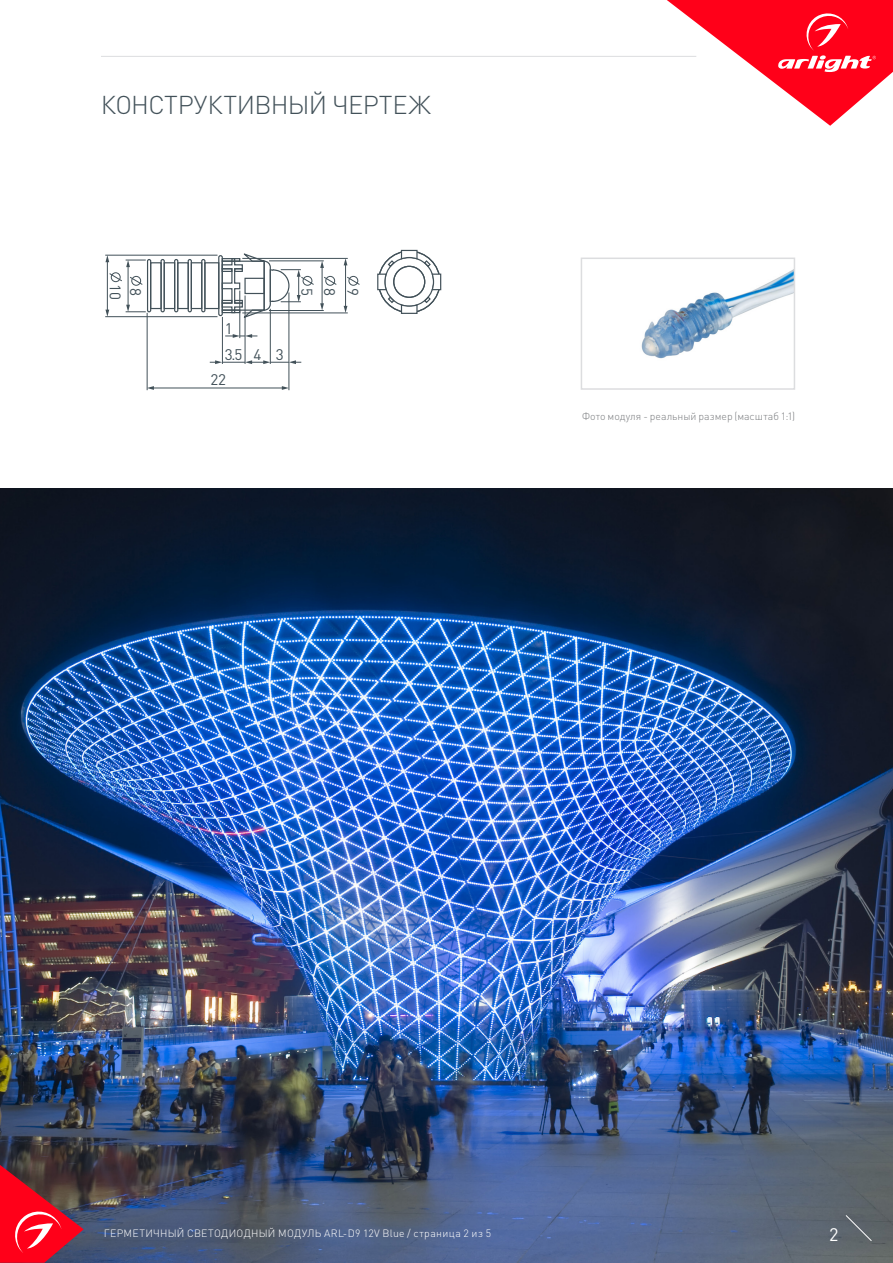
<style>
.page{position:relative;width:893px;height:1263px;background:#fff}
.page>*{position:absolute;margin:0;border:0;box-sizing:border-box;transform-origin:0 0}
.t1{font:300 25.5px "DIN Pro";letter-spacing:-.025em;color:#425159}
.t2{font:18px "DIN Pro";color:#fff}
.t3{font:15.15px/26.4px "DIN Pro";color:#425159}
.t4{font:300 10.5px "DIN Pro";letter-spacing:.025em;color:#fff}
.t5{font:300 10.5px "DIN Pro";color:#7a7c7f}
</style>
<div class="page">
<img style="left:0;top:489px;width:893px;height:773px">
<svg style="left:0;top:1165px;width:84px;height:98px;background:#b32636"></svg>
<svg style="left:845px;top:1215px;width:27px;height:26px"></svg>
<svg style="left:667px;top:0;width:226px;height:126px"></svg>
<svg style="left:377px;top:249px;width:65px;height:65px"></svg>
<div style="left:147px;top:259px;width:4px;height:53px;border:1px solid #425159;border-radius:2px"></div>
<div style="left:160px;top:259px;width:5px;height:53px;border:1px solid #425159;border-radius:2px"></div>
<div style="left:174px;top:259px;width:4px;height:53px;border:1px solid #425159;border-radius:2px"></div>
<div style="left:188px;top:259px;width:4px;height:53px;border:1px solid #425159;border-radius:2px"></div>
<div style="left:201px;top:259px;width:4px;height:53px;border:1px solid #425159;border-radius:2px"></div>
<div style="left:218px;top:255px;width:5px;height:61px;border:1px solid #425159;border-radius:2px"></div>
<div style="left:204px;top:262px;width:15px;height:47px;border:1px solid #425159"></div>
<div style="left:191px;top:262px;width:11px;height:47px;border:1px solid #425159"></div>
<div style="left:177px;top:262px;width:12px;height:47px;border:1px solid #425159"></div>
<div style="left:164px;top:262px;width:11px;height:47px;border:1px solid #425159"></div>
<div style="left:150px;top:262px;width:12px;height:47px;border:1px solid #425159"></div>
<svg style="left:346px;top:276px;width:14px;height:10px"></svg>
<hr style="left:153px;top:388px;width:130px;height:1px;background:#425159">
<svg style="left:148px;top:386px;width:6px;height:4px"></svg>
<svg style="left:282px;top:386px;width:7px;height:4px"></svg>
<svg style="left:210px;top:360px;width:91px;height:4px"></svg>
<hr style="left:128px;top:266px;width:1px;height:40px;background:#425159">
<hr style="left:107px;top:261px;width:1px;height:50px;background:#425159">
<svg style="left:105px;top:310px;width:4px;height:6px"></svg>
<hr style="left:345px;top:264px;width:1px;height:43px;background:#425159">
<svg style="left:344px;top:306px;width:3px;height:7px"></svg>
<svg style="left:344px;top:259px;width:3px;height:6px"></svg>
<hr style="left:242px;top:258px;width:106px;height:1px;background:#425159">
<hr style="left:242px;top:313px;width:106px;height:1px;background:#425159">
<svg style="left:221px;top:253px;width:116px;height:66px"></svg>
<hr style="left:269px;top:310px;width:55px;height:1px;background:#425159">
<svg style="left:105px;top:256px;width:41px;height:30px"></svg>
<hr style="left:105px;top:255px;width:113px;height:1px;background:#425159">
<svg style="left:126px;top:305px;width:20px;height:7px"></svg>
<hr style="left:105px;top:316px;width:113px;height:1px;background:#425159">
<hr style="left:147px;top:313px;width:1px;height:77px;background:#425159">
<hr style="left:289px;top:292px;width:1px;height:98px;background:#425159">
<hr style="left:270px;top:309px;width:1px;height:55px;background:#425159">
<hr style="left:245px;top:295px;width:1px;height:69px;background:#425159">
<hr style="left:240px;top:291px;width:1px;height:47px;background:#425159">
<hr style="left:222px;top:317px;width:1px;height:47px;background:#425159">
<svg style="left:225px;top:334px;width:32px;height:4px"></svg>
<hr style="left:101px;top:56px;width:595px;height:1px;background:#dcdddf">
<img style="left:641px;top:270px;width:151px;height:89px">
<div style="left:581px;top:258px;width:214px;height:132px;border:2px solid #dcdddf"></div>
<h1 class="t1" style="left:101px;top:87px;width:331px">КОНСТРУКТИВНЫЙ ЧЕРТЕЖ</h1>
<h3 class="t3" style="left:129px;top:284px;width:17px;rotate:90deg">10</h3>
<h3 class="t3" style="left:150px;top:288px;width:9px;rotate:90deg">8</h3>
<h3 class="t3" style="left:321px;top:288px;width:9px;rotate:90deg">5</h3>
<h3 class="t3" style="left:344px;top:288px;width:9px;rotate:90deg">8</h3>
<h3 class="t3" style="left:367px;top:288px;width:9px;rotate:90deg">9</h3>
<h3 class="t3" style="left:225px;top:314px;width:60px">1<br>3.5 4 3</h3>
<h3 class="t3" style="left:210px;top:366px;width:17px">22</h3>
<p class="t5" style="left:582px;top:409px;width:215px">Фото модуля - реальный размер (масштаб 1:1)</p>
<p class="t4" style="left:104px;top:1226px;width:389px">ГЕРМЕТИЧНЫЙ СВЕТОДИОДНЫЙ МОДУЛЬ ARL-D9 12V Blue / страница 2 из 5</p>
<h2 class="t2" style="left:829px;top:1222px;width:11px">2</h2>
</div>
